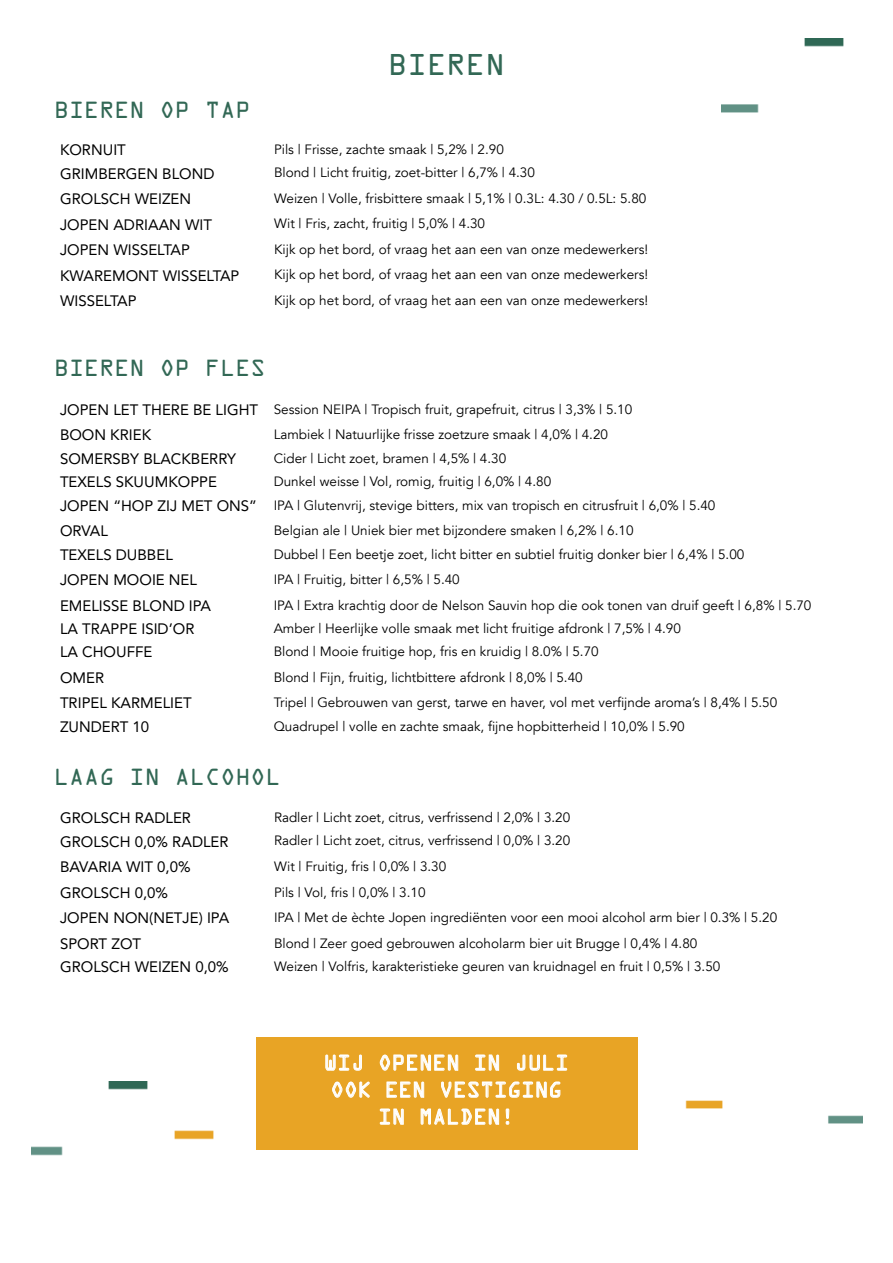
<style>
.page{position:relative;width:893px;height:1263px;background:#fff}
.page>*{position:absolute;margin:0;border:0;box-sizing:border-box;transform-origin:0 0}
.t1{font:27px "OCRA Std";color:#326855}
.t2{font:21px "OCRA Std";color:#326855}
.t3{font:19.5px/27px "OCRA Std";color:#fff;text-align:center}
.t4{font:15px "Avenir LT Std";color:#000}
.t5{font:13.5px/23.4px "Avenir LT";color:#000}
.s1{font-family:"Avenir LT Std";font-size:15px}
</style>
<div class="page">
<img style="left:721px;top:39px;width:123px;height:74px">
<img style="left:685px;top:1100px;width:177px;height:24px">
<div style="left:256px;top:1037px;width:382px;height:113px;background:#e8a425"></div>
<svg style="left:325px;top:1055px;width:37px;height:15px"></svg>
<svg style="left:380px;top:1055px;width:78px;height:15px"></svg>
<svg style="left:475px;top:1055px;width:24px;height:15px"></svg>
<svg style="left:517px;top:1055px;width:50px;height:15px"></svg>
<svg style="left:332px;top:1082px;width:37px;height:15px"></svg>
<svg style="left:380px;top:1082px;width:180px;height:43px"></svg>
<img style="left:32px;top:1081px;width:182px;height:75px">
<h1 class="t1" style="left:388px;top:53px;width:118px">BIEREN</h1>
<h2 class="t2" style="left:54px;top:101px;width:198px">BIEREN OP TAP</h2>
<p class="t4" style="left:60px;top:141px;width:67px">KORNUIT</p>
<p class="t5" style="left:274px;top:138px;width:231px">Pils | Frisse, zachte smaak | 5,2% | 2.90</p>
<p class="t4" style="left:60px;top:165px;width:156px">GRIMBERGEN BLOND</p>
<p class="t5" style="left:274px;top:161px;width:262px">Blond | Licht fruitig, zoet-bitter | 6,7% | 4.30</p>
<p class="t4" style="left:60px;top:190px;width:133px">GROLSCH WEIZEN</p>
<p class="t5" style="left:274px;top:187px;width:374px">Weizen | Volle, frisbittere smaak | 5,1% | 0.3L: 4.30 / 0.5L: 5.80</p>
<p class="t4" style="left:60px;top:216px;width:154px">JOPEN ADRIAAN WIT</p>
<p class="t5" style="left:274px;top:212px;width:213px">Wit | Fris, zacht, fruitig | 5,0% | 4.30</p>
<p class="t4" style="left:60px;top:241px;width:132px">JOPEN WISSELTAP</p>
<p class="t5" style="left:274px;top:238px;width:376px">Kijk op het bord, of vraag het aan een van onze medewerkers!</p>
<p class="t4" style="left:60px;top:267px;width:181px">KWAREMONT WISSELTAP</p>
<p class="t5" style="left:274px;top:263px;width:376px">Kijk op het bord, of vraag het aan een van onze medewerkers!</p>
<p class="t4" style="left:60px;top:292px;width:78px">WISSELTAP</p>
<p class="t5" style="left:274px;top:289px;width:376px">Kijk op het bord, of vraag het aan een van onze medewerkers!</p>
<h2 class="t2" style="left:54px;top:358px;width:213px">BIEREN OP FLES</h2>
<p class="t5" style="left:60px;top:398px;width:574px"><span class="s1">JOPEN LET THERE BE LIGHT</span> Session NEIPA | Tropisch fruit, grapefruit, citrus | 3,3% | 5.10</p>
<p class="t4" style="left:60px;top:426px;width:93px">BOON KRIEK</p>
<p class="t5" style="left:274px;top:423px;width:336px">Lambiek | Natuurlijke frisse zoetzure smaak | 4,0% | 4.20</p>
<p class="t4" style="left:60px;top:450px;width:177px">SOMERSBY BLACKBERRY</p>
<p class="t5" style="left:274px;top:447px;width:234px">Cider | Licht zoet, bramen | 4,5% | 4.30</p>
<p class="t4" style="left:60px;top:473px;width:159px">TEXELS SKUUMKOPPE</p>
<p class="t5" style="left:60px;top:470px;width:657px;text-indent:214px">Dunkel weisse | Vol, romig, fruitig | 6,0% | 4.80<br><span class="s1">JOPEN “HOP ZIJ MET ONS”</span> IPA | Glutenvrij, stevige bitters, mix van tropisch en citrusfruit | 6,0% | 5.40</p>
<p class="t4" style="left:60px;top:522px;width:49px">ORVAL</p>
<p class="t5" style="left:274px;top:519px;width:361px">Belgian ale | Uniek bier met bijzondere smaken | 6,2% | 6.10</p>
<p class="t4" style="left:60px;top:546px;width:114px">TEXELS DUBBEL</p>
<p class="t5" style="left:274px;top:543px;width:472px">Dubbel | Een beetje zoet, licht bitter en subtiel fruitig donker bier | 6,4% | 5.00</p>
<p class="t4" style="left:60px;top:571px;width:139px">JOPEN MOOIE NEL</p>
<p class="t5" style="left:274px;top:568px;width:188px">IPA | Fruitig, bitter | 6,5% | 5.40</p>
<p class="t4" style="left:60px;top:597px;width:153px">EMELISSE BLOND IPA</p>
<p class="t5" style="left:274px;top:594px;width:539px">IPA | Extra krachtig door de Nelson Sauvin hop die ook tonen van druif geeft | 6,8% | 5.70</p>
<p class="t4" style="left:60px;top:620px;width:136px">LA TRAPPE ISID’OR</p>
<p class="t5" style="left:274px;top:617px;width:409px">Amber | Heerlijke volle smaak met licht fruitige afdronk | 7,5% | 4.90</p>
<p class="t4" style="left:60px;top:643px;width:94px">LA CHOUFFE</p>
<p class="t5" style="left:274px;top:640px;width:326px">Blond | Mooie fruitige hop, fris en kruidig | 8.0% | 5.70</p>
<p class="t4" style="left:60px;top:669px;width:46px">OMER</p>
<p class="t5" style="left:274px;top:666px;width:310px">Blond | Fijn, fruitig, lichtbittere afdronk | 8,0% | 5.40</p>
<p class="t4" style="left:60px;top:694px;width:133px">TRIPEL KARMELIET</p>
<p class="t5" style="left:274px;top:691px;width:505px">Tripel | Gebrouwen van gerst, tarwe en haver, vol met verfijnde aroma’s | 8,4% | 5.50</p>
<p class="t4" style="left:60px;top:718px;width:91px">ZUNDERT 10</p>
<p class="t5" style="left:274px;top:714px;width:413px">Quadrupel | volle en zachte smaak, fijne hopbitterheid | 10,0% | 5.90</p>
<h2 class="t2" style="left:54px;top:768px;width:228px">LAAG IN ALCOHOL</h2>
<p class="t4" style="left:60px;top:809px;width:133px">GROLSCH RADLER</p>
<p class="t5" style="left:274px;top:806px;width:298px">Radler | Licht zoet, citrus, verfrissend | 2,0% | 3.20</p>
<p class="t4" style="left:60px;top:833px;width:170px">GROLSCH 0,0% RADLER</p>
<p class="t5" style="left:274px;top:829px;width:298px">Radler | Licht zoet, citrus, verfrissend | 0,0% | 3.20</p>
<p class="t4" style="left:60px;top:858px;width:132px">BAVARIA WIT 0,0%</p>
<p class="t5" style="left:274px;top:855px;width:174px">Wit | Fruitig, fris | 0,0% | 3.30</p>
<p class="t4" style="left:60px;top:884px;width:110px">GROLSCH 0,0%</p>
<p class="t5" style="left:274px;top:880px;width:153px">Pils | Vol, fris | 0,0% | 3.10</p>
<p class="t4" style="left:60px;top:909px;width:171px">JOPEN NON(NETJE) IPA</p>
<p class="t5" style="left:274px;top:906px;width:505px">IPA | Met de èchte Jopen ingrediënten voor een mooi alcohol arm bier | 0.3% | 5.20</p>
<p class="t4" style="left:60px;top:935px;width:83px">SPORT ZOT</p>
<p class="t5" style="left:274px;top:931px;width:425px">Blond | Zeer goed gebrouwen alcoholarm bier uit Brugge | 0,4% | 4.80</p>
<p class="t4" style="left:60px;top:958px;width:170px">GROLSCH WEIZEN 0,0%</p>
<p class="t5" style="left:274px;top:955px;width:448px">Weizen | Volfris, karakteristieke geuren van kruidnagel en fruit | 0,5% | 3.50</p>
<h3 class="t3" style="left:324px;top:1051px;width:247px">WIJ OPENEN IN JULI<br>OOK EEN VESTIGING<br>IN MALDEN!</h3>
</div>
